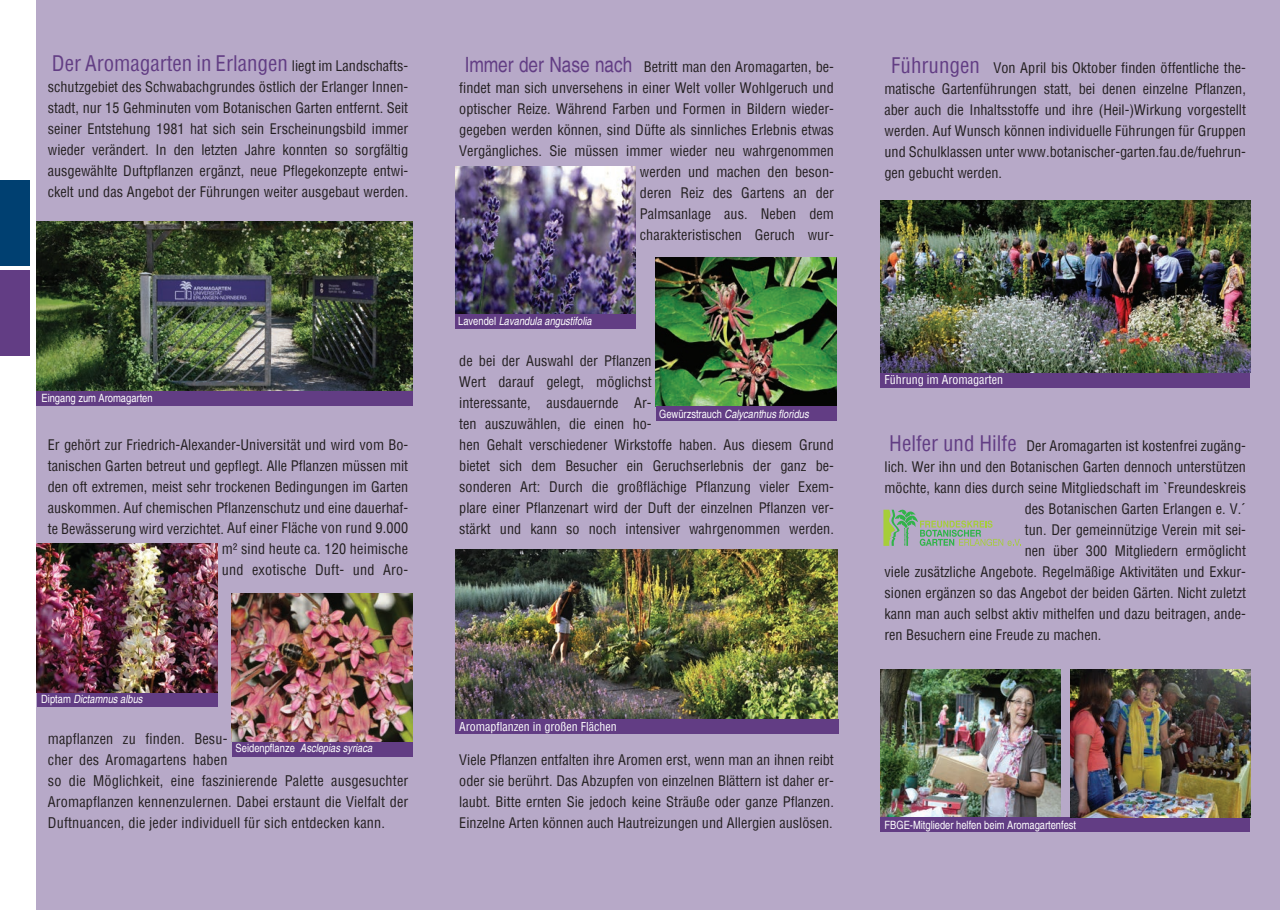
<style>
.page{position:relative;width:1280px;height:910px;background:#fff}
.page>*{position:absolute;margin:0;border:0;box-sizing:border-box;transform-origin:0 0}
.t1{font:condensed 21px "Helvetica";color:#623d84}
.t2{font:condensed 14.4px/21px "Helvetica";letter-spacing:.01em;color:#231f20}
.t3{font:condensed 14.25px/21px "Helvetica";color:#231f20;text-align:justify}
.t4{font:condensed 12px "Helvetica";color:#fff}
.t5{font:italic condensed 11.4px "Helvetica";color:#fff}
.t6{font:condensed 11.4px "Helvetica";color:#fff}
.s1{font-size:14.25px;color:#231f20}
.s2{font-size:14.4px}
.s3{font-style:normal}
.s4{font-size:21px;color:#623d84}
</style>
<div class="page">
<div style="left:36px;top:0;width:1244px;height:910px;background:#b7a9c8"></div>
<div style="left:0;top:181px;width:30px;height:85px;background:#004071"></div>
<div style="left:0;top:270px;width:30px;height:85px;background:#623d84"></div>
<img style="left:455px;top:549px;width:383px;height:170px">
<div style="left:455px;top:719px;width:383px;height:15px;background:#623d84"></div>
<img style="left:656px;top:257px;width:181px;height:149px">
<div style="left:656px;top:406px;width:181px;height:14px;background:#623d84"></div>
<img style="left:881px;top:201px;width:369px;height:172px">
<div style="left:880px;top:373px;width:370px;height:15px;background:#623d84"></div>
<img style="left:880px;top:669px;width:181px;height:149px">
<div style="left:880px;top:818px;width:370px;height:14px;background:#623d84"></div>
<img style="left:36px;top:221px;width:376px;height:170px">
<div style="left:36px;top:391px;width:376px;height:15px;background:#623d84"></div>
<img style="left:455px;top:166px;width:181px;height:148px">
<div style="left:455px;top:314px;width:181px;height:14px;background:#623d84"></div>
<svg style="left:883px;top:509px;width:138px;height:37px"></svg>
<div style="left:37px;top:692px;width:180px;height:15px;background:#623d84"></div>
<img style="left:37px;top:543px;width:180px;height:149px">
<img style="left:232px;top:593px;width:180px;height:149px">
<div style="left:232px;top:742px;width:180px;height:15px;background:#623d84"></div>
<img style="left:1071px;top:669px;width:179px;height:149px">
<h1 class="t1" style="left:52px;top:50px;width:358px">Der Aromagarten in Erlangen <span class="s1">liegt im Landschafts-</span></h1>
<p class="t3" style="left:48px;top:77px;width:362px">schutzgebiet des Schwabachgrundes östlich der Erlanger Innen&shy;stadt, nur 15 Gehminuten vom Botanischen Garten entfernt. Seit seiner Entstehung 1981 hat sich sein Erscheinungsbild immer wieder verä ndert. In den letzten Jahre konnten so sorgfä ltig ausgewä hlte Duftpflanzen ergä nzt, neue Pflegekonzepte entwi&shy;ckelt und das Angebot der Fü hrungen weiter ausgebaut werden.</p>
<p class="t6" style="left:41px;top:391px;width:113px">Eingang zum Aromagarten</p>
<p class="t3" style="left:48px;top:434px;width:362px">Er gehört zur Friedrich-Alexander-Universität und wird vom Bo&shy;tanischen Garten betreut und gepflegt. Alle Pflanzen müssen mit den oft extremen, meist sehr trockenen Bedingungen im Garten auskommen. Auf chemischen Pflanzenschutz und eine dauerhaf&shy;te Bewässerung wird verzichtet. <span class="s2">Auf einer Flä che von rund 9.000</span></p>
<p class="t2" style="left:222px;top:539px;width:188px">m² sind heute ca. 120 heimische und exotische Duft- und Aro-</p>
<p class="t5" style="left:41px;top:692px;width:103px"><span class="s3">Diptam</span> Dictamnus albus</p>
<p class="t2" style="left:48px;top:728px;width:362px">mapflanzen zu finden. Besu-<br>cher des Aromagartens haben<br>so die Mö glichkeit, eine faszinierende Palette ausgesuchter Aromapflanzen kennenzulernen. Dabei erstaunt die Vielfalt der Duftnuancen, die jeder individuell fü r sich entdecken kann.</p>
<p class="t5" style="left:236px;top:742px;width:138px"><span class="s3">Seidenpflanze</span> Asclepias syriaca</p>
<p class="t3" style="left:459px;top:56px;width:376px;text-align:right"><span class="s4">Immer der Nase nach</span> Betritt man den Aromagarten, be&shy;findet man sich unversehens in einer Welt voller Wohlgeruch und optischer Reize. Wä hrend Farben und Formen in Bildern wieder&shy;gegeben werden kö nnen, sind Dü fte als sinnliches Erlebnis etwas Vergä ngliches. Sie müssen immer wieder neu wahrgenommen werden und machen den beson-<br>deren Reiz des Gartens an der<br>Palmsanlage aus. Neben dem<br>charakteristischen Geruch wur-</p>
<p class="t5" style="left:458px;top:314px;width:135px"><span class="s3">Lavendel</span> Lavandula angustifolia</p>
<p class="t3" style="left:459px;top:350px;width:376px;text-align:left">de bei der Auswahl der Pflanzen<br>Wert darauf gelegt, mö glichst<br>interessante, ausdauernde Ar-<br>ten auszuwä hlen, die einen ho-<br>hen Gehalt verschiedener Wirkstoffe haben. Aus diesem Grund bietet sich dem Besucher ein Geruchserlebnis der ganz be&shy;sonderen Art: Durch die großflä chige Pflanzung vieler Exem&shy;plare einer Pflanzenart wird der Duft der einzelnen Pflanzen ver&shy;stä rkt und kann so noch intensiver wahrgenommen werden.</p>
<p class="t5" style="left:659px;top:407px;width:151px"><span class="s3">Gewürzstrauch</span> Calycanthus floridus</p>
<p class="t4" style="left:459px;top:719px;width:159px">Aromapflanzen in großen Flächen</p>
<p class="t3" style="left:459px;top:749px;width:376px">Viele Pflanzen entfalten ihre Aromen erst, wenn man an ihnen reibt oder sie berührt. Das Abzupfen von einzelnen Blättern ist daher er&shy;laubt. Bitte ernten Sie jedoch keine Sträuße oder ganze Pflanzen.<br>Einzelne Arten können auch Hautreizungen und Allergien auslösen.</p>
<p class="t3" style="left:884px;top:57px;width:363px;text-indent:7px"><span class="s4">Führungen</span> Von April bis Oktober finden öffentliche the&shy;matische Gartenfü hrungen statt, bei denen einzelne Pflanzen, aber auch die Inhaltsstoffe und ihre (Heil-)Wirkung vorgestellt werden. Auf Wunsch können individuelle Führungen für Gruppen und Schulklassen unter www.botanischer-garten.fau.de/fuehrun&shy;gen gebucht werden.</p>
<p class="t4" style="left:884px;top:372px;width:120px">Führung im Aromagarten</p>
<p class="t3" style="left:889px;top:435px;width:358px"><span class="s4">Helfer und Hilfe</span> Der Aromagarten ist kostenfrei zugäng-</p>
<p class="t3" style="left:884px;top:456px;width:363px">lich. Wer ihn und den Botanischen Garten dennoch unterstützen</p>
<p class="t3" style="left:884px;top:477px;width:363px">möchte, kann dies durch seine Mitgliedschaft im `Freundeskreis</p>
<p class="t3" style="left:1025px;top:498px;width:223px">des Botanischen Garten Erlangen e. V.´</p>
<p class="t3" style="left:1025px;top:519px;width:223px">tun. Der gemeinnützige Verein mit sei-</p>
<p class="t3" style="left:1025px;top:540px;width:223px">nen über 300 Mitgliedern ermöglicht</p>
<p class="t3" style="left:884px;top:561px;width:363px">viele zusätzliche Angebote. Regelmäßige Aktivitäten und Exkur-</p>
<p class="t3" style="left:884px;top:582px;width:363px">sionen ergänzen so das Angebot der beiden Gärten. Nicht zuletzt</p>
<p class="t3" style="left:884px;top:603px;width:363px">kann man auch selbst aktiv mithelfen und dazu beitragen, ande-</p>
<p class="t3" style="left:884px;top:624px;width:218px">ren Besuchern eine Freude zu machen.</p>
<p class="t6" style="left:884px;top:817px;width:193px">FBGE-Mitglieder helfen beim Aromagartenfest</p>
</div>
